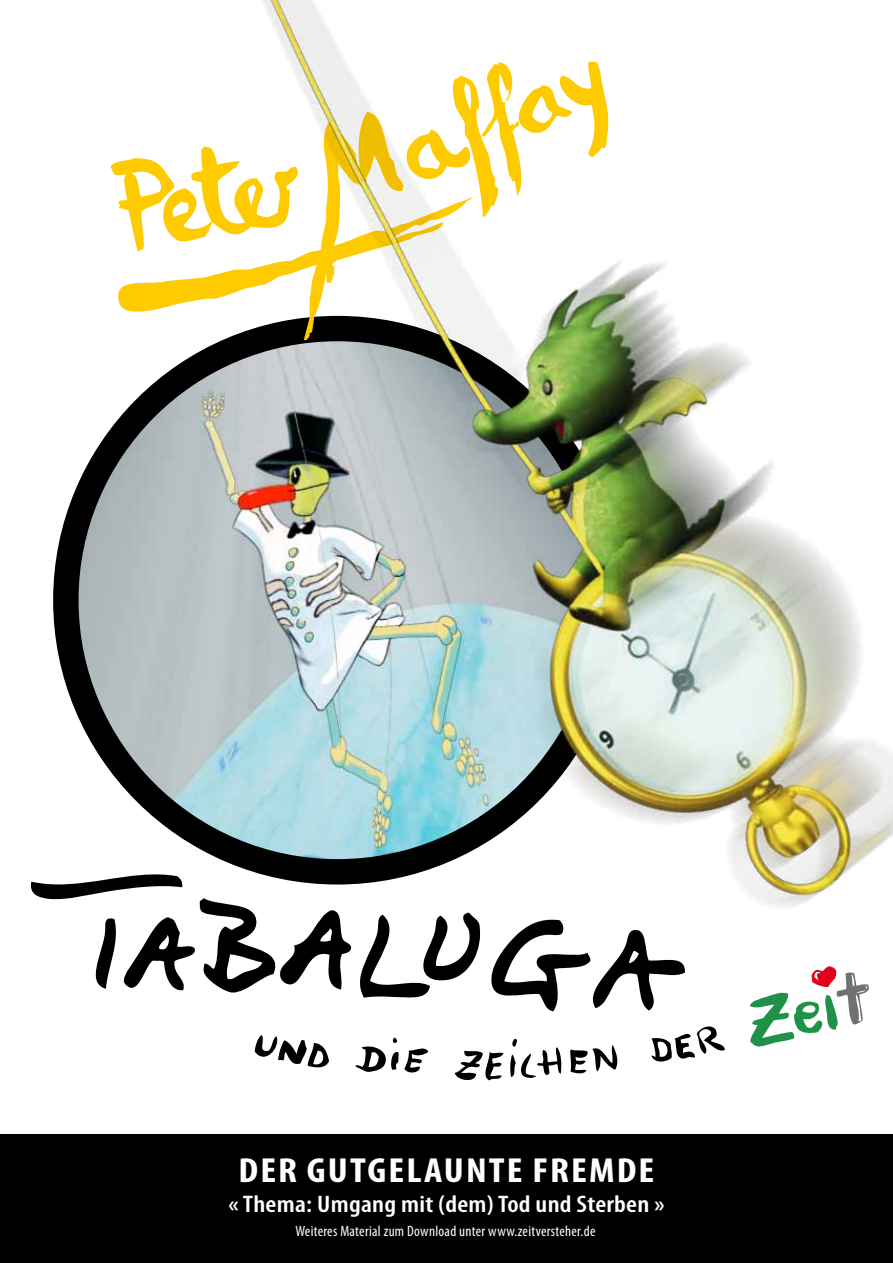
<style>
.page{position:relative;width:893px;height:1263px;background:#fff}
.page>*{position:absolute;margin:0;border:0;box-sizing:border-box;transform-origin:0 0}
.t1{font:700 condensed 34.95px "Myriad Pro";letter-spacing:.05em;color:#fff;scale:1.15 1}
.t2{font:600 condensed 24px "Myriad Pro";letter-spacing:.01em;color:#fff;scale:1.15 1}
.t3{font:condensed 15px "Myriad Pro";letter-spacing:.02em;color:#fff}
</style>
<div class="page">
<div style="left:0;top:1134px;width:893px;height:129px;background:#000"></div>
<svg style="left:30px;top:881px;width:57px;height:19px"></svg>
<svg style="left:651px;top:1026px;width:74px;height:36px"></svg>
<svg style="left:570px;top:1045px;width:48px;height:29px"></svg>
<svg style="left:510px;top:1038px;width:52px;height:40px"></svg>
<svg style="left:455px;top:1050px;width:49px;height:31px"></svg>
<svg style="left:355px;top:1037px;width:73px;height:36px"></svg>
<svg style="left:255px;top:1035px;width:74px;height:33px"></svg>
<svg style="left:750px;top:1023px;width:109px;height:24px"></svg>
<img style="left:87px;top:0;width:806px;height:1023px">
<h1 class="t1" style="left:239px;top:1148px;width:363px">DER GUTGELAUNTE FREMDE</h1>
<h2 class="t2" style="left:228px;top:1189px;width:381px">« Thema: Umgang mit (dem) Tod und Sterben »</h2>
<p class="t3" style="left:295px;top:1222px;width:302px">Weiteres Material zum Download unter www.zeitversteher.de</p>
</div>
